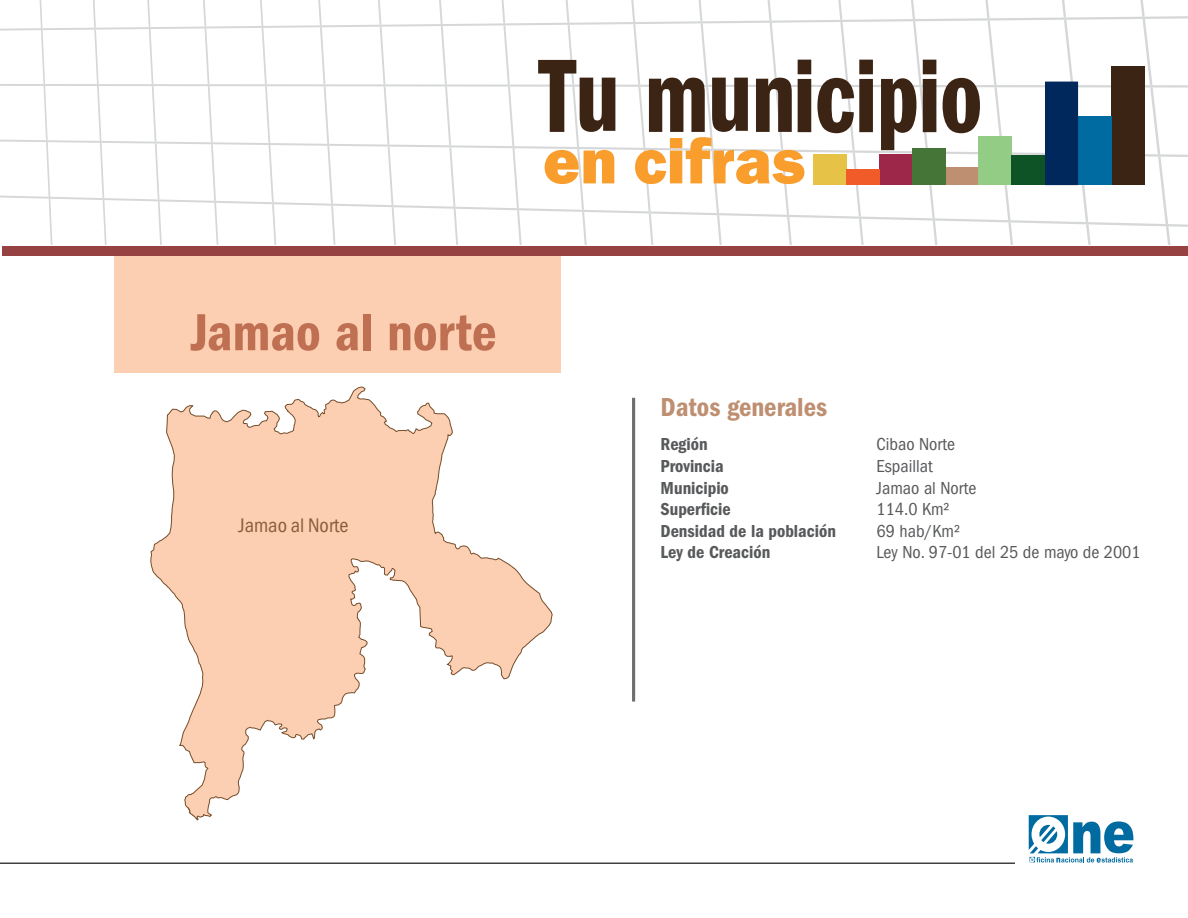
<style>
.page{position:relative;width:1188px;height:918px;background:#fff}
.page>*{position:absolute;margin:0;border:0;box-sizing:border-box;transform-origin:0 0}
.t1{font:54px "ITC Franklin Gothic Std Dm Cd";color:#c07052}
.t2{font:27px "ITC Franklin Gothic Std Dm Cd";color:#be8f71}
.t3{font:20.4px "Franklin Got Itc TOT Boo Con";color:#8a5e3c}
.t4{font:condensed 18px "ITC Franklin Gothic Std";color:#58595b}
.t5{font:18px "ITC Franklin Gothic Std Dm Cd";color:#58595b}
</style>
<div class="page">
<div style="left:3px;top:246px;width:1185px;height:9px;background:#964243"></div>
<hr style="left:0;top:862px;width:1015px;height:2px;background:#414042">
<svg style="left:1029px;top:815px;width:104px;height:48px"></svg>
<svg style="left:0;top:0;width:1188px;height:245px"></svg>
<hr style="left:632px;top:398px;width:3px;height:304px;background:#6d6e71">
<div style="left:114px;top:256px;width:447px;height:117px;background:#fcceb2"></div>
<svg style="left:150px;top:386px;width:403px;height:435px"></svg>
<h1 class="t1" style="left:191px;top:301px;width:307px">Jamao al norte</h1>
<p class="t3" style="left:238px;top:513px;width:111px">Jamao al Norte</p>
<h2 class="t2" style="left:661px;top:392px;width:168px">Datos generales</h2>
<p class="t5" style="left:661px;top:434px;width:49px">Región</p>
<p class="t4" style="left:877px;top:434px;width:80px">Cibao Norte</p>
<p class="t5" style="left:661px;top:456px;width:65px">Provincia</p>
<p class="t4" style="left:877px;top:456px;width:58px">Espaillat</p>
<p class="t5" style="left:661px;top:477px;width:70px">Municipio</p>
<p class="t4" style="left:877px;top:478px;width:101px">Jamao al Norte</p>
<p class="t5" style="left:661px;top:499px;width:72px">Superficie</p>
<p class="t4" style="left:877px;top:499px;width:75px">114.0 Km²</p>
<p class="t5" style="left:661px;top:521px;width:177px">Densidad de la población</p>
<p class="t4" style="left:877px;top:521px;width:85px">69 hab/Km²</p>
<p class="t5" style="left:661px;top:542px;width:111px">Ley de Creación</p>
<p class="t4" style="left:877px;top:542px;width:266px">Ley No. 97-01 del 25 de mayo de 2001</p>
</div>
